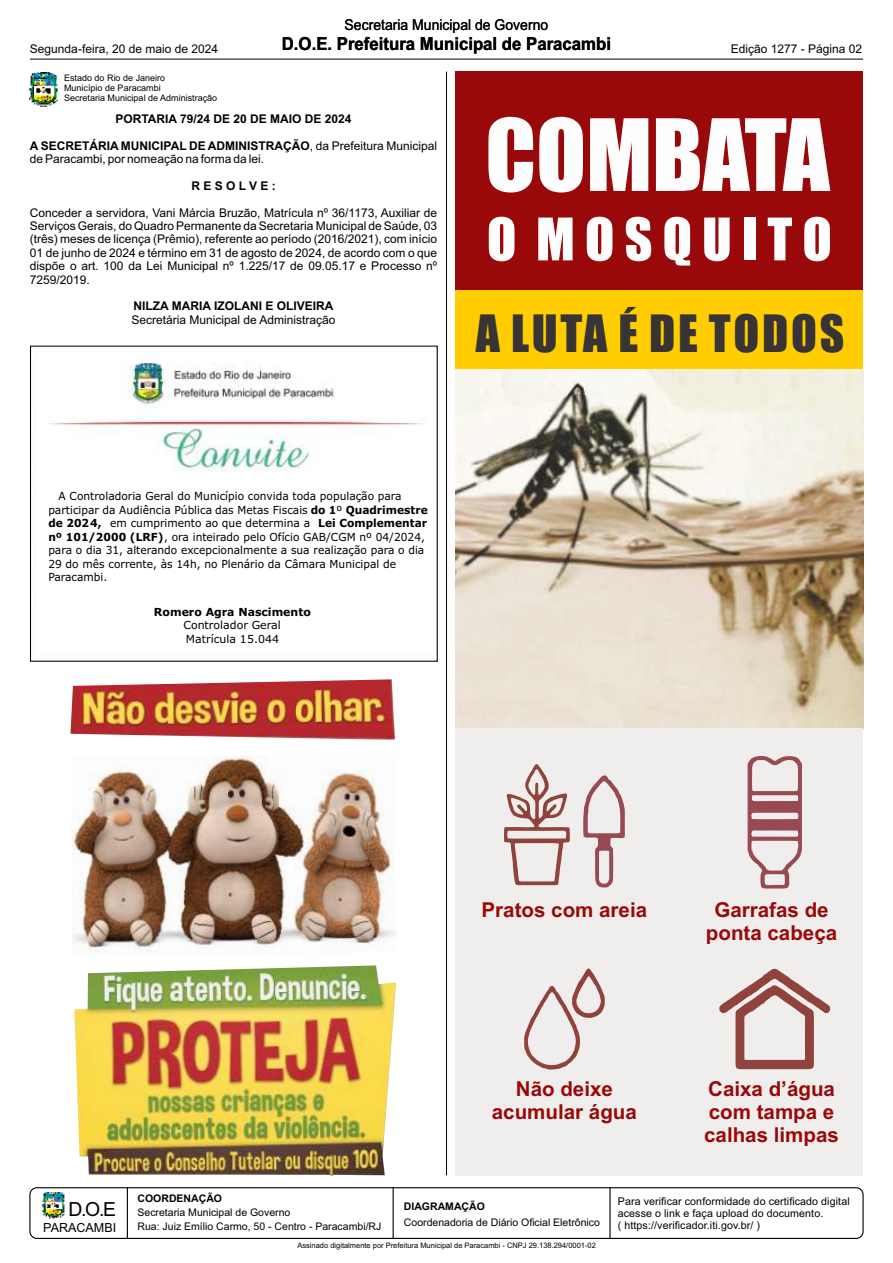
<style>
.page{position:relative;width:893px;height:1263px;background:#fff}
.page>*{position:absolute;margin:0;border:0;box-sizing:border-box;transform-origin:0 0}
.t1{font:91.8px "Impact";color:#fefefe}
.t2{font:54.15px "Impact";letter-spacing:.185em;color:#fefefe}
.t3{font:47.55px "Impact";letter-spacing:.055em;color:#373435}
.t4{font:700 20.55px/23px "Arial";color:#990909;text-align:center}
.t5{font:19.35px "Arial";color:#000}
.t6{font:700 18px "Arial";color:#000;scale:.93 1}
.t7{font:15px "Arial";color:#000;scale:.93 1}
.t8{font:12.6px "Arial";color:#000}
.t9{font:12px/13.4px "Arial";color:#000}
.t10{font:700 12px "Arial";color:#000}
.t11{font:11.1px/13.5px "Verdana";color:#000;scale:.96 1}
.t12{font:11.1px/13.5px "Verdana";color:#000}
.t13{font:700 11.1px "Verdana";color:#000}
.t14{font:10.65px/11.9px "Arial";letter-spacing:.01em;color:#000}
.t15{font:10.5px/13.8px "Arial";color:#000}
.t16{font:700 10.5px "Arial";color:#000}
.t17{font:9px/10.1px "Arial";color:#000}
.t18{font:7.5px "Arial";color:#000}
.s1{font-weight:700}
</style>
<div class="page">
<img style="left:42px;top:1192px;width:23px;height:27px">
<div style="left:29px;top:1187px;width:835px;height:52px;border:1px solid #000;border-radius:7px"></div>
<hr style="left:609px;top:1187px;width:2px;height:52px;background:#000">
<hr style="left:127px;top:1187px;width:1px;height:52px;background:#000">
<hr style="left:393px;top:1187px;width:1px;height:52px;background:#000">
<hr style="left:30px;top:59px;width:833px;height:1px;background:#000">
<hr style="left:446px;top:72px;width:1px;height:1103px;background:#000">
<img style="left:30px;top:73px;width:28px;height:34px">
<img style="left:456px;top:369px;width:407px;height:359px">
<div style="left:456px;top:72px;width:407px;height:218px;background:#990909"></div>
<div style="left:456px;top:728px;width:407px;height:447px;background:#efeeec"></div>
<svg style="left:719px;top:968px;width:112px;height:102px"></svg>
<svg style="left:524px;top:968px;width:81px;height:102px"></svg>
<svg style="left:747px;top:756px;width:55px;height:133px"></svg>
<svg style="left:583px;top:775px;width:42px;height:113px"></svg>
<svg style="left:504px;top:764px;width:66px;height:122px"></svg>
<div style="left:456px;top:290px;width:407px;height:79px;background:#ffcd00"></div>
<img style="left:70px;top:679px;width:325px;height:61px">
<img style="left:71px;top:756px;width:325px;height:197px">
<img style="left:74px;top:965px;width:322px;height:210px">
<img style="left:47px;top:362px;width:376px;height:110px">
<div style="left:30px;top:346px;width:408px;height:316px;border:1px solid #000"></div>
<p class="t7" style="left:345px;top:19px;width:220px">Secretaria Municipal de Governo</p>
<p class="t9" style="left:30px;top:44px;width:190px">Segunda-feira, 20 de maio de 2024</p>
<h3 class="t6" style="left:282px;top:37px;width:355px">D.O.E. Prefeitura Municipal de Paracambi</h3>
<p class="t9" style="left:731px;top:43px;width:133px">Edição 1277 - Página 02</p>
<p class="t17" style="left:64px;top:74px;width:155px">Estado do Rio de Janeiro<br>Município de Paracambi<br>Secretaria Municipal de Administração</p>
<p class="t10" style="left:116px;top:114px;width:238px">PORTARIA 79/24 DE 20 DE MAIO DE 2024</p>
<p class="t9" style="left:30px;top:140px;width:409px"><span class="s1">A SECRETÁRIA MUNICIPAL DE ADMINISTRAÇÃO</span>, da Prefeitura Municipal de Paracambi, por nomeação na forma da lei.</p>
<p class="t10" style="left:191px;top:181px;width:86px">R E S O L V E :</p>
<p class="t9" style="left:30px;top:207px;width:409px;text-align:justify">Conceder a servidora, Vani Márcia Bruzão, Matrícula nº 36/1173, Auxiliar de Serviços Gerais, do Quadro Permanente da Secretaria Municipal de Saúde, 03 (três) meses de licença (Prêmio), referente ao período (2016/2021), com início 01 de junho de 2024 e término em 31 de agosto de 2024, de acordo com o que dispõe o art. 100 da Lei Municipal nº 1.225/17 de 09.05.17 e Processo nº 7259/2019.</p>
<p class="t10" style="left:134px;top:302px;width:201px">NILZA MARIA IZOLANI E OLIVEIRA</p>
<p class="t9" style="left:131px;top:314px;width:206px">Secretária Municipal de Administração</p>
<h1 class="t1" style="left:485px;top:118px;width:346px">COMBATA</h1>
<h2 class="t2" style="left:487px;top:218px;width:347px">O MOSQUITO</h2>
<h3 class="t3" style="left:476px;top:314px;width:370px">A LUTA É DE TODOS</h3>
<p class="t11" style="left:48px;top:490px;width:397px;text-indent:10px">A Controladoria Geral do Município convida toda população para participar da Audiência Pública das Metas Fiscais <span class="s1">do 1</span>º <span class="s1">Quadrimestre de 2024,</span> em cumprimento ao que determina a <span class="s1">Lei Complementar nº 101/2000 (LRF)</span>, ora inteirado pelo Ofício GAB/CGM nº 04/2024, para o dia 31, alterando excepcionalmente a sua realização para o dia 29 do mês corrente, às 14h, no Plenário da Câmara Municipal de Paracambi.</p>
<p class="t13" style="left:154px;top:607px;width:158px">Romero Agra Nascimento</p>
<p class="t12" style="left:183px;top:619px;width:99px">Controlador Geral<br>Matrícula 15.044</p>
<h3 class="t4" style="left:482px;top:900px;width:167px">Pratos com areia</h3>
<h3 class="t4" style="left:706px;top:900px;width:133px">Garrafas de ponta cabeça</h3>
<h3 class="t4" style="left:492px;top:1079px;width:147px">Não deixe acumular água</h3>
<h3 class="t4" style="left:704px;top:1079px;width:136px;text-align:left">Caixa d’água com tampa e calhas limpas</h3>
<h3 class="t5" style="left:69px;top:1201px;width:49px">D.O.E</h3>
<p class="t8" style="left:43px;top:1222px;width:74px">PARACAMBI</p>
<p class="t16" style="left:137px;top:1195px;width:86px">COORDENAÇÃO</p>
<p class="t15" style="left:137px;top:1206px;width:245px">Secretaria Municipal de Governo<br>Rua: Juiz Emílio Carmo, 50 - Centro - Paracambi/RJ</p>
<p class="t16" style="left:404px;top:1202px;width:83px">DIAGRAMAÇÃO</p>
<p class="t15" style="left:404px;top:1216px;width:198px">Coordenadoria de Diário Oficial Eletrônico</p>
<p class="t18" style="left:297px;top:1242px;width:300px">Assinado digitalmente por Prefeitura Municipal de Paracambi - CNPJ 29.138.294/0001-02</p>
<p class="t14" style="left:618px;top:1196px;width:233px">Para verificar conformidade do certificado digital acesse o link e faça upload do documento.<br>( https://verificador.iti.gov.br/ )</p>
</div>
